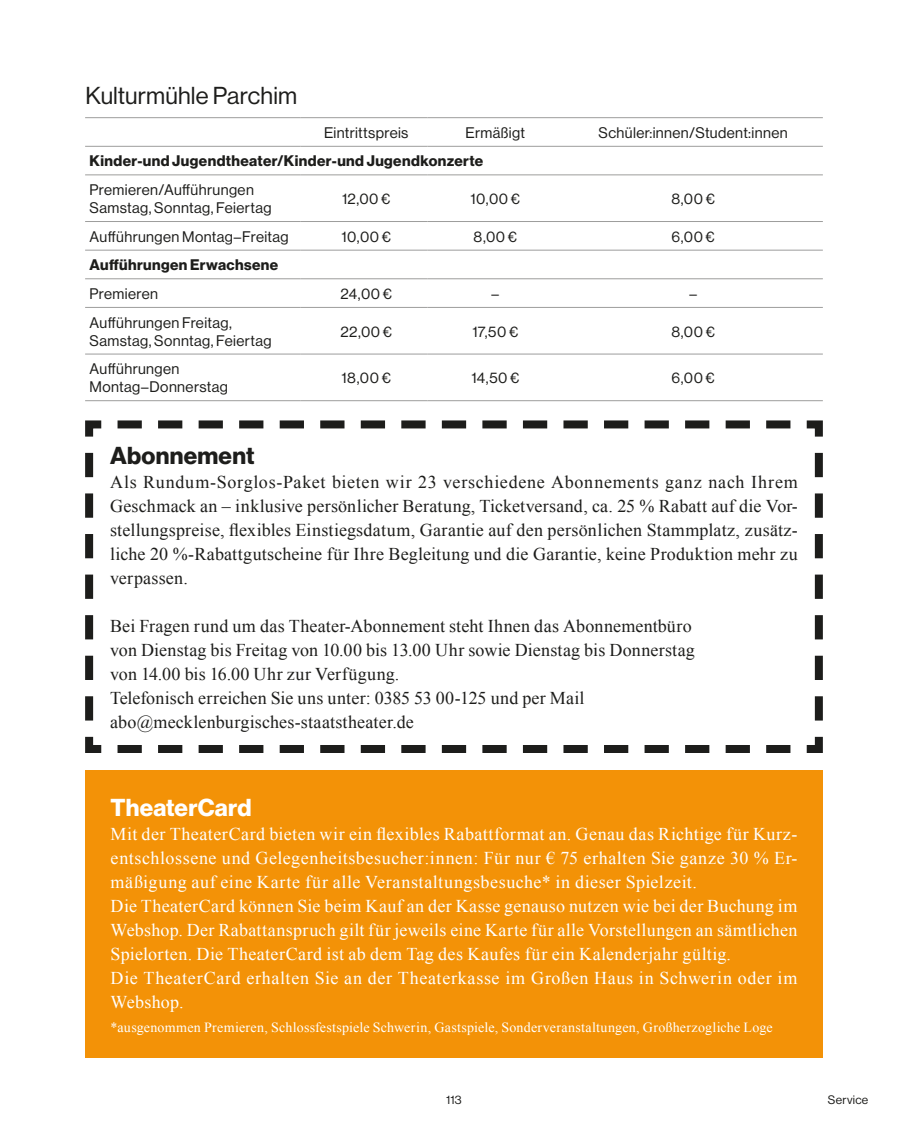
<style>
.page{position:relative;width:908px;height:1134px;background:#fff}
.page>*{position:absolute;margin:0;border:0;box-sizing:border-box;transform-origin:0 0}
.t1{font:24px "N Haas Grotesk DS Pro 55 Rg";letter-spacing:.005em;color:#1d1d1b}
.t2{font:24px "N Haas Grotesk DS Pro 75 Bd";letter-spacing:.005em;color:#fff}
.t3{font:24px "N Haas Grotesk DS Pro 75 Bd";letter-spacing:.01em;color:#1d1d1b}
.t4{font:18px/24px "Times New Roman";letter-spacing:.01em;color:#1d1d1b;text-align:justify}
.t5{font:18px/24px "Times New Roman";letter-spacing:.03em;color:#fff;text-align:justify}
.t6{font:15px/18px "N Haas Grotesk DS Pro 55 Rg";letter-spacing:.025em;color:#1d1d1b}
.t7{font:15px "N Haas Grotesk DS Pro 75 Bd";letter-spacing:.025em;color:#1d1d1b}
.t8{font:14px "Times New Roman";letter-spacing:.015em;color:#fff}
.t9{font:12px "N Haas Grotesk DS Pro 55 Rg";letter-spacing:.02em;color:#1d1d1b}
</style>
<div class="page">
<hr style="left:85px;top:117px;width:215px;height:1px;background:#9d9d9c">
<hr style="left:300px;top:117px;width:127px;height:1px;background:#9d9d9c">
<hr style="left:427px;top:117px;width:131px;height:1px;background:#9d9d9c">
<hr style="left:558px;top:117px;width:264px;height:1px;background:#9d9d9c">
<hr style="left:85px;top:146px;width:215px;height:1px;background:#9d9d9c">
<hr style="left:300px;top:146px;width:127px;height:1px;background:#9d9d9c">
<hr style="left:427px;top:146px;width:131px;height:1px;background:#9d9d9c">
<hr style="left:558px;top:146px;width:264px;height:1px;background:#9d9d9c">
<hr style="left:85px;top:174px;width:215px;height:1px;background:#9d9d9c">
<hr style="left:300px;top:174px;width:127px;height:1px;background:#9d9d9c">
<hr style="left:427px;top:174px;width:131px;height:1px;background:#9d9d9c">
<hr style="left:558px;top:174px;width:264px;height:1px;background:#9d9d9c">
<hr style="left:85px;top:221px;width:215px;height:1px;background:#9d9d9c">
<hr style="left:300px;top:221px;width:127px;height:1px;background:#9d9d9c">
<hr style="left:427px;top:221px;width:131px;height:1px;background:#9d9d9c">
<hr style="left:558px;top:221px;width:264px;height:1px;background:#9d9d9c">
<hr style="left:85px;top:250px;width:215px;height:1px;background:#9d9d9c">
<hr style="left:300px;top:250px;width:127px;height:1px;background:#9d9d9c">
<hr style="left:427px;top:250px;width:131px;height:1px;background:#9d9d9c">
<hr style="left:558px;top:250px;width:264px;height:1px;background:#9d9d9c">
<hr style="left:85px;top:278px;width:215px;height:1px;background:#9d9d9c">
<hr style="left:300px;top:278px;width:127px;height:1px;background:#9d9d9c">
<hr style="left:427px;top:278px;width:131px;height:1px;background:#9d9d9c">
<hr style="left:558px;top:278px;width:264px;height:1px;background:#9d9d9c">
<hr style="left:85px;top:307px;width:215px;height:1px;background:#9d9d9c">
<hr style="left:300px;top:307px;width:127px;height:1px;background:#9d9d9c">
<hr style="left:427px;top:307px;width:131px;height:1px;background:#9d9d9c">
<hr style="left:558px;top:307px;width:264px;height:1px;background:#9d9d9c">
<hr style="left:85px;top:354px;width:215px;height:1px;background:#9d9d9c">
<hr style="left:300px;top:354px;width:127px;height:1px;background:#9d9d9c">
<hr style="left:427px;top:354px;width:131px;height:1px;background:#9d9d9c">
<hr style="left:558px;top:354px;width:264px;height:1px;background:#9d9d9c">
<hr style="left:85px;top:400px;width:215px;height:1px;background:#9d9d9c">
<hr style="left:300px;top:400px;width:127px;height:1px;background:#9d9d9c">
<hr style="left:427px;top:400px;width:131px;height:1px;background:#9d9d9c">
<hr style="left:558px;top:400px;width:264px;height:1px;background:#9d9d9c">
<svg style="left:85px;top:420px;width:738px;height:333px"></svg>
<div style="left:85px;top:770px;width:737px;height:288px;background:#f39207"></div>
<p class="t1" style="left:85px;top:82px;width:213px">Kulturmühle Parchim</p>
<p class="t6" style="left:324px;top:124px;width:86px">Eintrittspreis</p>
<p class="t6" style="left:465px;top:124px;width:61px">Ermäßigt</p>
<p class="t6" style="left:598px;top:124px;width:191px">Schüler:innen/Student:innen</p>
<p class="t7" style="left:89px;top:152px;width:395px">Kinder-und Jugendtheater/Kinder-und Jugendkonzerte</p>
<p class="t6" style="left:89px;top:181px;width:183px">Premieren/Aufführungen<br>Samstag, Sonntag, Feiertag</p>
<p class="t6" style="left:342px;top:190px;width:50px">12,00 €</p>
<p class="t6" style="left:470px;top:190px;width:51px">10,00 €</p>
<p class="t6" style="left:671px;top:190px;width:45px">8,00 €</p>
<p class="t6" style="left:89px;top:227px;width:200px">Aufführungen Montag–Freitag</p>
<p class="t6" style="left:341px;top:227px;width:51px">10,00 €</p>
<p class="t6" style="left:473px;top:227px;width:45px">8,00 €</p>
<p class="t6" style="left:671px;top:227px;width:45px">6,00 €</p>
<p class="t7" style="left:89px;top:256px;width:190px">Aufführungen Erwachsene</p>
<p class="t6" style="left:89px;top:285px;width:70px">Premieren</p>
<p class="t6" style="left:340px;top:285px;width:53px">24,00 €</p>
<p class="t6" style="left:491px;top:285px;width:9px">–</p>
<p class="t6" style="left:689px;top:285px;width:9px">–</p>
<p class="t6" style="left:89px;top:313px;width:183px">Aufführungen Freitag,<br>Samstag, Sonntag, Feiertag</p>
<p class="t6" style="left:340px;top:322px;width:53px">22,00 €</p>
<p class="t6" style="left:472px;top:322px;width:47px">17,50 €</p>
<p class="t6" style="left:671px;top:322px;width:45px">8,00 €</p>
<p class="t6" style="left:89px;top:360px;width:140px">Aufführungen<br>Montag–Donnerstag</p>
<p class="t6" style="left:341px;top:369px;width:51px">18,00 €</p>
<p class="t6" style="left:471px;top:369px;width:49px">14,50 €</p>
<p class="t6" style="left:671px;top:369px;width:45px">6,00 €</p>
<p class="t3" style="left:110px;top:441px;width:146px">Abonnement</p>
<p class="t4" style="left:110px;top:470px;width:688px">Als Rundum-Sorglos-Paket bieten wir 23 verschiedene Abonnements ganz nach Ihrem Geschmack an – inklusive persönlicher Beratung, Ticketversand, ca. 25 % Rabatt auf die Vor&shy;stellungspreise, flexibles Einstiegsdatum, Garantie auf den persönlichen Stammplatz, zusätz&shy;liche 20 %-Rabattgutscheine für Ihre Begleitung und die Garantie, keine Produktion mehr zu verpassen.</p>
<p class="t4" style="left:110px;top:614px;width:582px">Bei Fragen rund um das Theater-Abonnement steht Ihnen das Abonnementbüro</p>
<p class="t4" style="left:110px;top:638px;width:586px">von Dienstag bis Freitag von 10.00 bis 13.00 Uhr sowie Dienstag bis Donnerstag von 14.00 bis 16.00 Uhr zur Verfügung.</p>
<p class="t4" style="left:110px;top:686px;width:475px">Telefonisch erreichen Sie uns unter: 0385 53 00-125 und per Mail</p>
<p class="t4" style="left:110px;top:710px;width:305px">abo@mecklenburgisches-staatstheater.de</p>
<p class="t2" style="left:111px;top:794px;width:142px">TheaterCard</p>
<p class="t5" style="left:111px;top:822px;width:687px">Mit der TheaterCard bieten wir ein flexibles Rabattformat an. Genau das Richtige für Kurz&shy;entschlossene und Gelegenheitsbesucher:innen: Für nur € 75 erhalten Sie ganze 30 % Er&shy;mäßigung auf eine Karte für alle Veranstaltungsbesuche* in dieser Spielzeit.</p>
<p class="t5" style="left:111px;top:894px;width:688px">Die TheaterCard können Sie beim Kauf an der Kasse genauso nutzen wie bei der Buchung im Webshop. Der Rabattanspruch gilt für jeweils eine Karte für alle Vorstellungen an sämtlichen Spielorten. Die TheaterCard ist ab dem Tag des Kaufes für ein Kalenderjahr gültig.</p>
<p class="t5" style="left:111px;top:966px;width:688px">Die TheaterCard erhalten Sie an der Theaterkasse im Großen Haus in Schwerin oder im<br>Webshop.</p>
<p class="t8" style="left:111px;top:1018px;width:663px">*ausgenommen Premieren, Schlossfestspiele Schwerin, Gastspiele, Sonderveranstaltungen, Großherzogliche Loge</p>
<p class="t9" style="left:446px;top:1093px;width:17px">113</p>
<p class="t9" style="left:827px;top:1093px;width:42px">Service</p>
</div>
